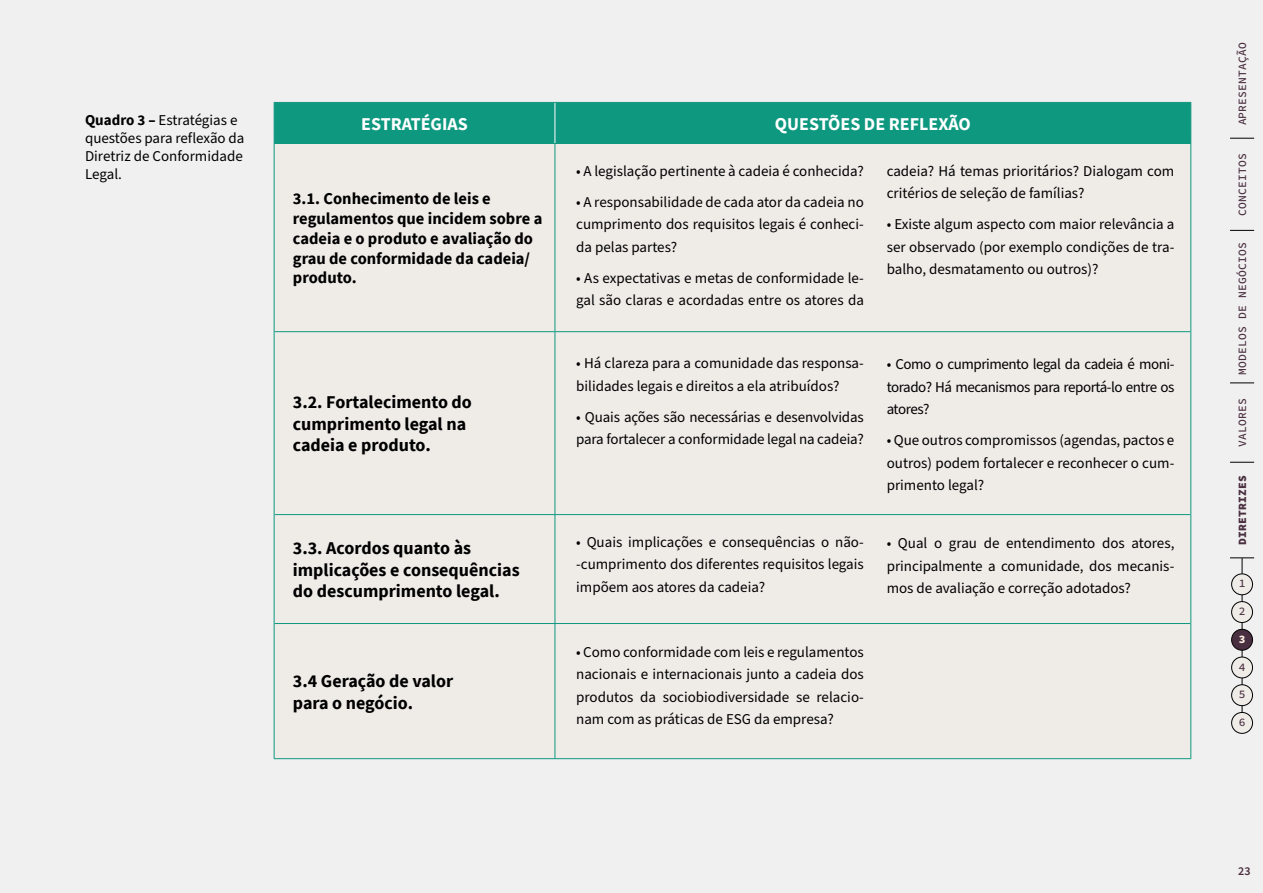
<style>
.page{position:relative;width:1263px;height:893px;background:#f0f0f0}
.page>*{position:absolute;margin:0;border:0;box-sizing:border-box;transform-origin:0 0}
.t1{font:700 18px/21.6px "Source Sans Pro";color:#000}
.t2{font:700 18px "Source Sans Pro";color:#fff}
.t3{font:700 16.5px/19.8px "Source Sans Pro";color:#000}
.t4{font:15px/22.5px "Source Sans Pro";color:#000;text-align:justify}
.t5{font:600 12px "Source Sans Pro";color:#4a2e40}
.t6{font:11.25px "Source Code Variable";letter-spacing:.02em;color:#4a2f40}
.t7{font:11.25px "Source Code Variable";color:#fcede2}
.s1{font-weight:700}
</style>
<div class="page">
<div style="left:275px;top:103px;width:915px;height:40px;background:#0e9880"></div>
<svg style="left:275px;top:144px;width:915px;height:614px"></svg>
<hr style="left:555px;top:103px;width:1px;height:40px;background:#fff">
<hr style="left:274px;top:102px;width:281px;height:1px;background:#159780">
<hr style="left:274px;top:103px;width:1px;height:40px;background:#159780">
<hr style="left:555px;top:102px;width:636px;height:1px;background:#159780">
<hr style="left:1190px;top:103px;width:1px;height:40px;background:#159780">
<hr style="left:555px;top:144px;width:1px;height:187px;background:#0e9880">
<hr style="left:274px;top:331px;width:281px;height:1px;background:#0e9880">
<hr style="left:274px;top:514px;width:281px;height:1px;background:#0e9880">
<hr style="left:555px;top:515px;width:1px;height:108px;background:#0e9880">
<hr style="left:274px;top:623px;width:281px;height:1px;background:#0e9880">
<hr style="left:555px;top:623px;width:635px;height:1px;background:#0e9880">
<hr style="left:555px;top:624px;width:1px;height:134px;background:#0e9880">
<hr style="left:555px;top:331px;width:635px;height:1px;background:#0e9880">
<hr style="left:555px;top:332px;width:1px;height:182px;background:#0e9880">
<hr style="left:555px;top:514px;width:635px;height:1px;background:#0e9880">
<hr style="left:274px;top:143px;width:281px;height:1px;background:#0e9880">
<hr style="left:274px;top:144px;width:1px;height:188px;background:#0e9880">
<hr style="left:555px;top:143px;width:636px;height:1px;background:#0e9880">
<hr style="left:1190px;top:144px;width:1px;height:188px;background:#0e9880">
<hr style="left:274px;top:332px;width:1px;height:183px;background:#0e9880">
<hr style="left:1190px;top:332px;width:1px;height:183px;background:#0e9880">
<hr style="left:274px;top:515px;width:1px;height:108px;background:#0e9880">
<hr style="left:1190px;top:515px;width:1px;height:108px;background:#0e9880">
<hr style="left:274px;top:623px;width:1px;height:135px;background:#0e9880">
<hr style="left:1190px;top:623px;width:1px;height:135px;background:#0e9880">
<hr style="left:274px;top:758px;width:281px;height:1px;background:#0e9880">
<hr style="left:555px;top:758px;width:636px;height:1px;background:#0e9880">
<svg style="left:1230px;top:138px;width:24px;height:1px"></svg>
<svg style="left:1230px;top:230px;width:24px;height:1px"></svg>
<svg style="left:1230px;top:383px;width:24px;height:1px"></svg>
<svg style="left:1230px;top:462px;width:24px;height:1px"></svg>
<svg style="left:1230px;top:558px;width:24px;height:1px"></svg>
<hr style="left:1242px;top:558px;width:1px;height:165px;background:#000">
<div style="left:1231px;top:602px;width:21px;height:20px;background:#efece8;border-radius:50%"></div>
<div style="left:1231px;top:601px;width:22px;height:22px;border:1px solid #000;border-radius:50%"></div>
<div style="left:1231px;top:657px;width:21px;height:21px;background:#efece8;border-radius:50%"></div>
<div style="left:1231px;top:657px;width:22px;height:21px;border:1px solid #000;border-radius:50%"></div>
<div style="left:1231px;top:712px;width:21px;height:21px;background:#efece8;border-radius:50%"></div>
<div style="left:1231px;top:712px;width:22px;height:21px;border:1px solid #000;border-radius:50%"></div>
<div style="left:1231px;top:574px;width:21px;height:21px;background:#efece8;border-radius:50%"></div>
<div style="left:1231px;top:574px;width:22px;height:21px;border:1px solid #000;border-radius:50%"></div>
<div style="left:1231px;top:629px;width:21px;height:21px;background:#4a2f40;border-radius:50%"></div>
<div style="left:1231px;top:629px;width:22px;height:21px;border:1px solid #000;border-radius:50%"></div>
<div style="left:1231px;top:685px;width:21px;height:21px;background:#efece8;border-radius:50%"></div>
<div style="left:1231px;top:684px;width:22px;height:22px;border:1px solid #000;border-radius:50%"></div>
<p class="t4" style="left:85px;top:112px;width:161px;line-height:18px;text-align:left"><span class="s1">Quadro 3 –</span> Estratégias e questões para reflexão da<br>Diretriz de Conformidade<br>Legal.</p>
<p class="t2" style="left:361px;top:112px;width:108px">ESTRATÉGIAS</p>
<p class="t2" style="left:775px;top:112px;width:198px">QUESTÕES DE REFLEXÃO</p>
<p class="t3" style="left:293px;top:189px;width:251px">3.1. Conhecimento de leis e regulamentos que incidem sobre a cadeia e o produto e avaliação do grau de conformidade da cadeia/ produto.</p>
<p class="t4" style="left:576px;top:160px;width:289px">• A legislação pertinente à cadeia é conhecida?</p>
<p class="t4" style="left:576px;top:191px;width:289px">• A responsabilidade de cada ator da cadeia no cumprimento dos requisitos legais é conheci&shy;da pelas partes?</p>
<p class="t4" style="left:576px;top:267px;width:289px">• As expectativas e metas de conformidade le&shy;gal são claras e acordadas entre os atores da</p>
<p class="t4" style="left:887px;top:160px;width:289px">cadeia? Há temas prioritários? Dialogam com critérios de seleção de famílias?</p>
<p class="t4" style="left:887px;top:213px;width:289px">• Existe algum aspecto com maior relevância a ser observado (por exemplo condições de tra&shy;balho, desmatamento ou outros)?</p>
<p class="t1" style="left:293px;top:391px;width:181px">3.2. Fortalecimento do cumprimento legal na cadeia e produto.</p>
<p class="t1" style="left:293px;top:537px;width:228px">3.3. Acordos quanto às implicações e consequências do descumprimento legal.</p>
<p class="t1" style="left:293px;top:670px;width:162px">3.4 Geração de valor para o negócio.</p>
<p class="t4" style="left:576px;top:352px;width:289px">• Há clareza para a comunidade das responsa&shy;bilidades legais e direitos a ela atribuídos?</p>
<p class="t4" style="left:576px;top:406px;width:289px">• Quais ações são necessárias e desenvolvidas para fortalecer a conformidade legal na cadeia?</p>
<p class="t4" style="left:576px;top:531px;width:289px">• Quais implicações e consequências o não--cumprimento dos diferentes requisitos legais impõem aos atores da cadeia?</p>
<p class="t4" style="left:576px;top:641px;width:289px">• Como conformidade com leis e regulamentos nacionais e internacionais junto a cadeia dos produtos da sociobiodiversidade se relacio&shy;nam com as práticas de ESG da empresa?</p>
<p class="t4" style="left:887px;top:354px;width:289px">• Como o cumprimento legal da cadeia é moni&shy;torado? Há mecanismos para reportá-lo entre os atores?</p>
<p class="t4" style="left:887px;top:430px;width:289px">• Que outros compromissos (agendas, pactos e outros) podem fortalecer e reconhecer o cum&shy;primento legal?</p>
<p class="t4" style="left:887px;top:532px;width:289px">• Qual o grau de entendimento dos atores, principalmente a comunidade, dos mecanis&shy;mos de avaliação e correção adotados?</p>
<p class="t6" style="left:1234px;top:125px;width:85px;rotate:-90deg">APRESENTAÇÃO</p>
<p class="t6" style="left:1234px;top:216px;width:64px;rotate:-90deg">CONCEITOS</p>
<p class="t6" style="left:1234px;top:375px;width:134px;rotate:-90deg">MODELOS DE NEGÓCIOS</p>
<p class="t6" style="left:1234px;top:447px;width:50px;rotate:-90deg">VALORES</p>
<p class="t6" style="left:1234px;top:545px;width:71px;rotate:-90deg">DIRETRIZES</p>
<p class="t6" style="left:1239px;top:575px;width:8px">1</p>
<p class="t6" style="left:1239px;top:603px;width:8px">2</p>
<p class="t7" style="left:1239px;top:631px;width:8px">3</p>
<p class="t6" style="left:1239px;top:659px;width:8px">4</p>
<p class="t6" style="left:1239px;top:686px;width:8px">5</p>
<p class="t6" style="left:1239px;top:714px;width:8px">6</p>
<p class="t5" style="left:1238px;top:863px;width:14px">23</p>
</div>
